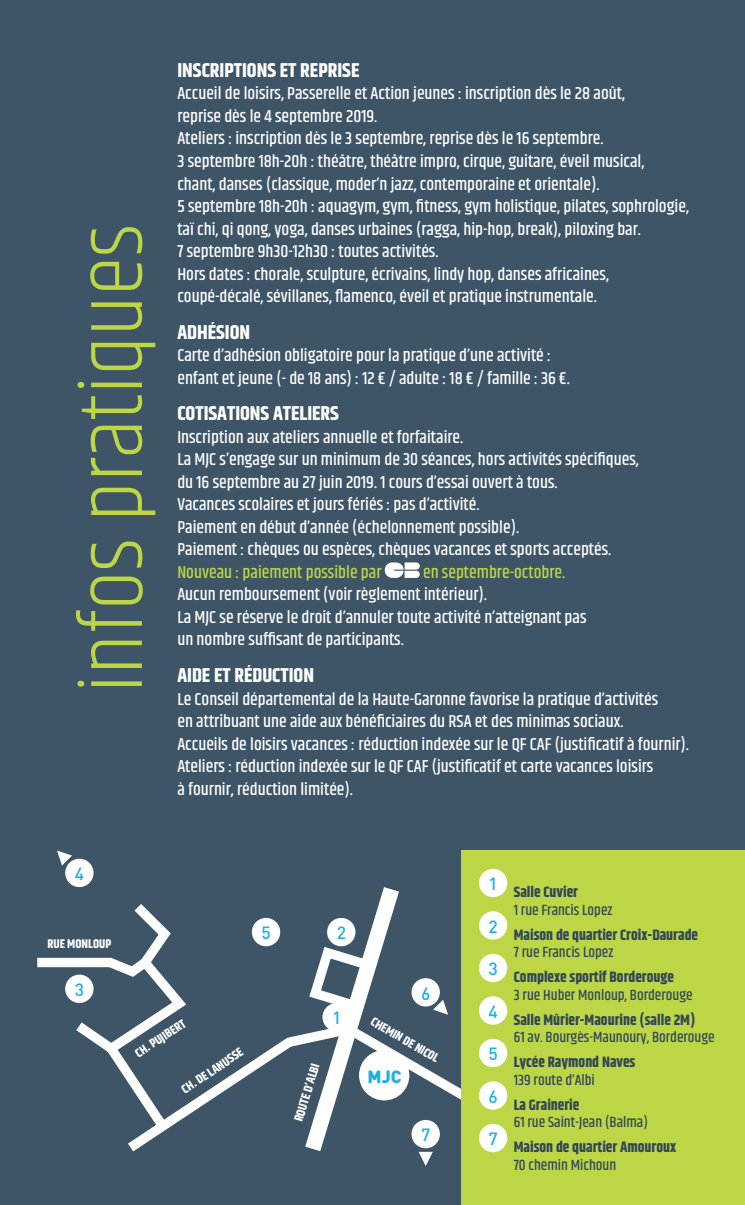
<style>
.page{position:relative;width:745px;height:1205px;background:#fff}
.page>*{position:absolute;margin:0;border:0;box-sizing:border-box;transform-origin:0 0}
.t1{font:300 90px "Khand";color:#bcd646}
.t2{font:700 20px "Khand";color:#fff}
.t3{font:500 17.5px "Khand";color:#fff}
.t4{font:500 17.5px "Khand";color:#bcd646}
.t5{font:17.5px "Din Medium CE";color:#1fb0e6}
.t6{font:900 17.5px "DIN";color:#1fb0e6}
.t7{font:700 15px "Khand";color:#324658}
.t8{font:500 15px "Khand";color:#324658}
.t9{font:700 12.5px "Khand";color:#fff}
</style>
<div class="page">
<div style="left:0;top:0;width:744px;height:1205px;background:#3e5568"></div>
<svg style="left:404px;top:562px;width:15px;height:16px"></svg>
<div style="left:384px;top:562px;width:19px;height:16px;background:#fff;border-radius:7px"></div>
<svg style="left:37px;top:894px;width:424px;height:259px"></svg>
<div style="left:327px;top:918px;width:28px;height:28px;background:#fff;border-radius:50%"></div>
<div style="left:322px;top:1003px;width:28px;height:28px;background:#fff;border-radius:50%"></div>
<div style="left:359px;top:1050px;width:50px;height:50px;background:#fff;border-radius:50%"></div>
<div style="left:252px;top:918px;width:28px;height:28px;background:#fff;border-radius:50%"></div>
<div style="left:461px;top:850px;width:283px;height:355px;background:#bcd646"></div>
<div style="left:478px;top:869px;width:29px;height:28px;background:#fff;border-radius:50%"></div>
<div style="left:478px;top:911px;width:29px;height:28px;background:#fff;border-radius:50%"></div>
<div style="left:478px;top:954px;width:29px;height:28px;background:#fff;border-radius:50%"></div>
<div style="left:478px;top:996px;width:29px;height:28px;background:#fff;border-radius:50%"></div>
<div style="left:478px;top:1039px;width:29px;height:28px;background:#fff;border-radius:50%"></div>
<div style="left:478px;top:1081px;width:29px;height:28px;background:#fff;border-radius:50%"></div>
<div style="left:478px;top:1124px;width:29px;height:28px;background:#fff;border-radius:50%"></div>
<div style="left:411px;top:978px;width:28px;height:28px;background:#fff;border-radius:50%"></div>
<svg style="left:433px;top:999px;width:15px;height:15px"></svg>
<div style="left:411px;top:1120px;width:28px;height:28px;background:#fff;border-radius:50%"></div>
<svg style="left:418px;top:1152px;width:14px;height:14px"></svg>
<div style="left:65px;top:974px;width:28px;height:29px;background:#fff;border-radius:50%"></div>
<svg style="left:57px;top:850px;width:15px;height:15px"></svg>
<div style="left:65px;top:859px;width:28px;height:28px;background:#fff;border-radius:50%"></div>
<p class="t1" style="left:59px;top:693px;width:470px;rotate:-90deg">infos pratiques</p>
<p class="t2" style="left:177px;top:56px;width:183px">INSCRIPTIONS ET REPRISE</p>
<p class="t3" style="left:177px;top:83px;width:449px">Accueil de loisirs, Passerelle et Action jeunes : inscription dès le 28 août,</p>
<p class="t3" style="left:177px;top:105px;width:201px">reprise dès le 4 septembre 2019.</p>
<p class="t3" style="left:177px;top:128px;width:427px">Ateliers : inscription dès le 3 septembre, reprise dès le 16 septembre.</p>
<p class="t3" style="left:177px;top:150px;width:468px">3 septembre 18h-20h : théâtre, théâtre impro, cirque, guitare, éveil musical,</p>
<p class="t3" style="left:177px;top:173px;width:423px">chant, danses (classique, moder’n jazz, contemporaine et orientale).</p>
<p class="t3" style="left:177px;top:195px;width:512px">5 septembre 18h-20h : aquagym, gym, fitness, gym holistique, pilates, sophrologie,</p>
<p class="t3" style="left:177px;top:218px;width:465px">taï chi, qi qong, yoga, danses urbaines (ragga, hip-hop, break), piloxing bar.</p>
<p class="t3" style="left:177px;top:240px;width:262px">7 septembre 9h30-12h30 : toutes activités.</p>
<p class="t3" style="left:177px;top:263px;width:433px">Hors dates : chorale, sculpture, écrivains, lindy hop, danses africaines,</p>
<p class="t3" style="left:177px;top:285px;width:421px">coupé-décalé, sévillanes, flamenco, éveil et pratique instrumentale.</p>
<p class="t2" style="left:177px;top:318px;width:74px">ADHÉSION</p>
<p class="t3" style="left:177px;top:344px;width:375px">Carte d’adhésion obligatoire pour la pratique d’une activité :</p>
<p class="t3" style="left:177px;top:367px;width:394px">enfant et jeune (- de 18 ans) : 12 € / adulte : 18 € / famille : 36 €.</p>
<p class="t2" style="left:177px;top:399px;width:163px">COTISATIONS ATELIERS</p>
<p class="t3" style="left:177px;top:426px;width:287px">Inscription aux ateliers annuelle et forfaitaire.</p>
<p class="t3" style="left:177px;top:449px;width:462px">La MJC s’engage sur un minimum de 30 séances, hors activités spécifiques,</p>
<p class="t3" style="left:177px;top:471px;width:381px">du 16 septembre au 27 juin 2019. 1 cours d’essai ouvert à tous.</p>
<p class="t3" style="left:177px;top:494px;width:303px">Vacances scolaires et jours fériés : pas d’activité.</p>
<p class="t3" style="left:177px;top:516px;width:343px">Paiement en début d’année (échelonnement possible).</p>
<p class="t3" style="left:177px;top:539px;width:435px">Paiement : chèques ou espèces, chèques vacances et sports acceptés.</p>
<p class="t4" style="left:177px;top:561px;width:205px">Nouveau : paiement possible par</p>
<p class="t4" style="left:423px;top:561px;width:144px">en septembre-octobre.</p>
<p class="t3" style="left:177px;top:584px;width:311px">Aucun remboursement (voir règlement intérieur).</p>
<p class="t3" style="left:177px;top:606px;width:410px">La MJC se réserve le droit d’annuler toute activité n’atteignant pas</p>
<p class="t3" style="left:177px;top:629px;width:228px">un nombre suffisant de participants.</p>
<p class="t2" style="left:177px;top:661px;width:138px">AIDE ET RÉDUCTION</p>
<p class="t3" style="left:177px;top:688px;width:482px">Le Conseil départemental de la Haute-Garonne favorise la pratique d’activités</p>
<p class="t3" style="left:177px;top:710px;width:447px">en attribuant une aide aux bénéficiaires du RSA et des minimas sociaux.</p>
<p class="t3" style="left:177px;top:733px;width:513px">Accueils de loisirs vacances : réduction indexée sur le QF CAF (justificatif à fournir).</p>
<p class="t3" style="left:177px;top:755px;width:477px">Ateliers : réduction indexée sur le QF CAF (justificatif et carte vacances loisirs</p>
<p class="t3" style="left:177px;top:778px;width:177px">à fournir, réduction limitée).</p>
<p class="t5" style="left:75px;top:862px;width:11px">4</p>
<p class="t9" style="left:47px;top:935px;width:65px">RUE MONLOUP</p>
<p class="t5" style="left:75px;top:978px;width:11px">3</p>
<p class="t5" style="left:261px;top:922px;width:11px">5</p>
<p class="t5" style="left:336px;top:922px;width:11px">2</p>
<p class="t5" style="left:421px;top:982px;width:11px">6</p>
<p class="t5" style="left:488px;top:872px;width:11px">1</p>
<p class="t5" style="left:488px;top:915px;width:11px">2</p>
<p class="t5" style="left:488px;top:957px;width:11px">3</p>
<p class="t7" style="left:513px;top:881px;width:66px">Salle Cuvier</p>
<p class="t8" style="left:513px;top:900px;width:100px">1 rue Francis Lopez</p>
<p class="t7" style="left:513px;top:924px;width:186px">Maison de quartier Croix-Daurade</p>
<p class="t8" style="left:513px;top:943px;width:101px">7 rue Francis Lopez</p>
<p class="t7" style="left:513px;top:966px;width:161px">Complexe sportif Borderouge</p>
<p class="t8" style="left:513px;top:985px;width:180px">3 rue Huber Monloup, Borderouge</p>
<p class="t9" style="left:131px;top:1047px;width:59px;rotate:-34deg">CH. PUJIBERT</p>
<p class="t9" style="left:178px;top:1083px;width:72px;rotate:-34deg">CH. DE LANUSSE</p>
<p class="t5" style="left:332px;top:1007px;width:11px">1</p>
<p class="t9" style="left:289px;top:1118px;width:61px;rotate:-73deg">ROUTE D’ALBI</p>
<p class="t9" style="left:376px;top:1013px;width:78px;rotate:30deg">CHEMIN DE NICOL</p>
<p class="t6" style="left:367px;top:1064px;width:35px">MJC</p>
<p class="t5" style="left:421px;top:1123px;width:11px">7</p>
<p class="t5" style="left:488px;top:1000px;width:11px">4</p>
<p class="t5" style="left:488px;top:1042px;width:11px">5</p>
<p class="t5" style="left:488px;top:1085px;width:11px">6</p>
<p class="t5" style="left:488px;top:1127px;width:11px">7</p>
<p class="t7" style="left:513px;top:1009px;width:183px">Salle Mûrier-Maourine (salle 2M)</p>
<p class="t8" style="left:513px;top:1028px;width:202px">61 av. Bourgès-Maunoury, Borderouge</p>
<p class="t7" style="left:513px;top:1051px;width:123px">Lycée Raymond Naves</p>
<p class="t8" style="left:513px;top:1070px;width:83px">139 route d’Albi</p>
<p class="t7" style="left:513px;top:1094px;width:67px">La Grainerie</p>
<p class="t8" style="left:513px;top:1113px;width:136px">61 rue Saint-Jean (Balma)</p>
<p class="t7" style="left:513px;top:1136px;width:164px">Maison de quartier Amouroux</p>
<p class="t8" style="left:513px;top:1155px;width:104px">70 chemin Michoun</p>
</div>
